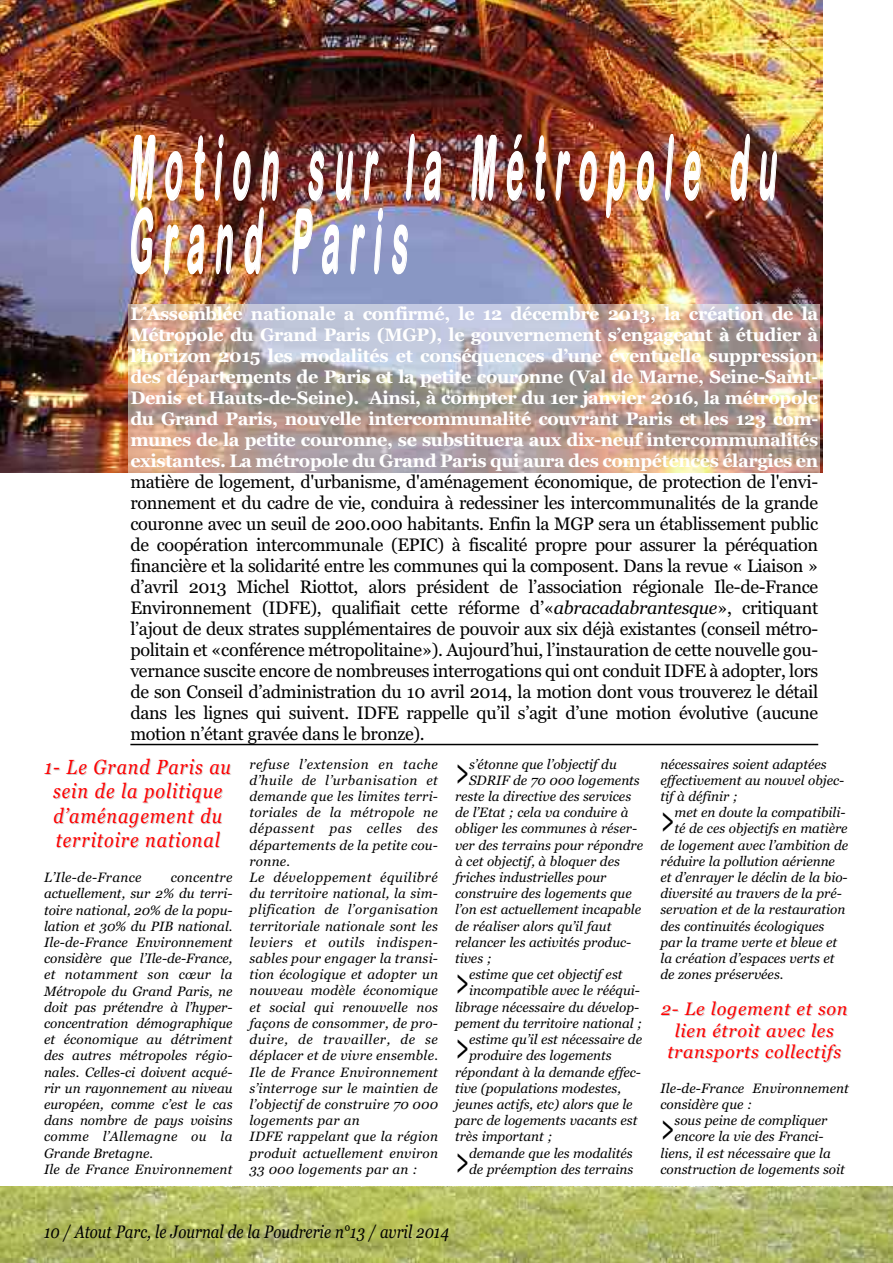
<style>
.page{position:relative;width:893px;height:1263px;background:#fff}
.page>*{position:absolute;margin:0;border:0;box-sizing:border-box;transform-origin:0 0}
.t1{font:87px/73.5px "Arial Rounded MT Bold";color:#fff;scale:.34 1}
.t2{font:italic 34.5px "Verdana";color:#000;scale:.5 1}
.t3{font:italic 20.4px/24.3px "Georgia";letter-spacing:.05em;color:#f00;text-align:center;scale:.88 1}
.t4{font:18px/21px "Georgia";letter-spacing:-.02em;color:#000;text-align:justify}
.t5{font:700 18px/21px "Georgia";letter-spacing:-.02em;color:#fff;text-align:justify}
.t6{font:italic 18px/21.6px "Georgia";letter-spacing:.035em;color:#f00;text-align:center}
.t7{font:italic 18px "Georgia";color:#000;scale:.83 1}
.t8{font:italic 13.5px/16.2px "Georgia";color:#000}
.t9{font:italic 13.5px/16.2px "Georgia";letter-spacing:.02em;color:#000}
.t10{font:italic 13.5px "Georgia";letter-spacing:.025em;color:#000}
.s1{font-style:italic}
</style>
<div class="page">
<img style="left:0;top:0;width:822px;height:472px">
<img style="left:129px;top:305px;width:691px;height:167px">
<hr style="left:130px;top:744px;width:688px;height:1px;background:#000">
<img style="left:0;top:1186px;width:893px;height:77px">
<img style="left:43px;top:1186px;width:807px;height:1px">
<h1 class="t1" style="left:128px;top:132px;width:1927px">Motion sur la Métropole du<br>Grand Paris</h1>
<p class="t5" style="left:130px;top:303px;width:689px">L’Assemblée nationale a confirmé, le 12 décembre 2013, la création de la Métropole du Grand Paris (MGP), le gouvernement s’engageant à étudier à l’horizon 2015 les modalités et conséquences d’une éventuelle suppression des départements de Paris et la petite couronne (Val de Marne, Seine-Saint-Denis et Hauts-de-Seine). Ainsi, à compter du 1er janvier 2016, la métropole du Grand Paris, nouvelle intercommunalité couvrant Paris et les 123 com&shy;munes de la petite couronne, se substituera aux dix-neuf intercommunalités existantes. La métropole du Grand Paris qui aura des compétences élargies en</p>
<p class="t4" style="left:130px;top:471px;width:689px">matière de logement, d'urbanisme, d'aménagement économique, de protection de l'envi&shy;ronnement et du cadre de vie, conduira à redessiner les intercommunalités de la grande couronne avec un seuil de 200.000 habitants. Enfin la MGP sera un établissement public de coopération intercommunale (EPIC) à fiscalité propre pour assurer la péréquation financière et la solidarité entre les communes qui la composent. Dans la revue « Liaison » d’avril 2013 Michel Riottot, alors président de l’association régionale Ile-de-France Environnement (IDFE), qualifiait cette réforme d’«<span class="s1">abracadabrantesque</span>», critiquant l’ajout de deux strates supplémentaires de pouvoir aux six déjà existantes (conseil métro&shy;politain et «conférence métropolitaine»). Aujourd’hui, l’instauration de cette nouvelle gou&shy;vernance suscite encore de nombreuses interrogations qui ont conduit IDFE à adopter, lors de son Conseil d’administration du 10 avril 2014, la motion dont vous trouverez le détail dans les lignes qui suivent. IDFE rappelle qu’il s’agit d’une motion évolutive (aucune motion n’étant gravée dans le bronze).</p>
<h3 class="t3" style="left:45px;top:755px;width:213px">1- Le Grand Paris au sein de la politique d’aménagement du territoire national</h3>
<p class="t10" style="left:44px;top:870px;width:99px">L’Ile-de-France</p>
<p class="t8" style="left:44px;top:869px;width:190px;text-indent:127px">concentre actuellement, sur 2% du terri&shy;toire national, 20% de la popu&shy;lation et 30% du PIB national.<br>Ile-de-France Environnement considère que l’Ile-de-France, et notamment son cœur la<br>Métropole du Grand Paris, ne doit pas prétendre à l’hyper&shy;concentration démographique et économique au détriment des autres métropoles régio&shy;nales. Celles-ci doivent acqué&shy;rir un rayonnement au niveau européen, comme c’est le cas dans nombre de pays voisins comme l’Allemagne ou la<br>Grande Bretagne.<br>Ile de France Environnement</p>
<p class="t9" style="left:249px;top:756px;width:190px">refuse l’extension en tache d’huile de l’urbanisation et demande que les limites terri&shy;toriales de la métropole ne dépassent pas celles des départements de la petite cou&shy;ronne.<br>Le développement équilibré du territoire national, la sim&shy;plification de l’organisation territoriale nationale sont les leviers et outils indispen&shy;sables pour engager la transi&shy;tion écologique et adopter un nouveau modèle économique et social qui renouvelle nos façons de consommer, de pro&shy;duire, de travailler, de se déplacer et de vivre ensemble.<br>Ile de France Environnement s’interroge sur le maintien de l’objectif de construire 70 000 logements par an<br>IDFE rappelant que la région produit actuellement environ<br>33 000 logements par an :</p>
<h2 class="t2" style="left:455px;top:753px;width:30px">&gt;</h2>
<p class="t8" style="left:469px;top:756px;width:149px">s’étonne que l’objectif du</p>
<p class="t8" style="left:469px;top:772px;width:172px">SDRIF de 70 000 logements</p>
<p class="t8" style="left:455px;top:788px;width:178px">reste la directive des services</p>
<p class="t8" style="left:455px;top:804px;width:175px">de l’Etat ; cela va conduire à</p>
<p class="t8" style="left:455px;top:821px;width:184px">obliger les communes à réser-</p>
<p class="t8" style="left:455px;top:837px;width:190px">ver des terrains pour répondre</p>
<p class="t8" style="left:455px;top:853px;width:166px">à cet objectif, à bloquer des</p>
<p class="t8" style="left:455px;top:869px;width:153px">friches industrielles pour</p>
<p class="t8" style="left:455px;top:885px;width:178px">construire des logements que</p>
<p class="t8" style="left:455px;top:902px;width:188px">l’on est actuellement incapable</p>
<p class="t8" style="left:455px;top:918px;width:158px">de réaliser alors qu’il faut</p>
<p class="t8" style="left:455px;top:934px;width:178px">relancer les activités produc-</p>
<p class="t8" style="left:455px;top:950px;width:38px">tives ;</p>
<h2 class="t2" style="left:455px;top:963px;width:30px">&gt;</h2>
<p class="t8" style="left:469px;top:966px;width:155px">estime que cet objectif est</p>
<p class="t8" style="left:469px;top:983px;width:172px">incompatible avec le rééqui-</p>
<p class="t8" style="left:455px;top:999px;width:186px">librage nécessaire du dévelop-</p>
<p class="t8" style="left:455px;top:1015px;width:189px">pement du territoire national ;</p>
<h2 class="t2" style="left:455px;top:1028px;width:30px">&gt;</h2>
<p class="t8" style="left:469px;top:1031px;width:175px">estime qu’il est nécessaire de</p>
<p class="t8" style="left:469px;top:1047px;width:144px">produire des logements</p>
<p class="t8" style="left:455px;top:1064px;width:188px">répondant à la demande effec-</p>
<p class="t8" style="left:455px;top:1080px;width:168px">tive (populations modestes,</p>
<p class="t8" style="left:455px;top:1096px;width:179px">jeunes actifs, etc) alors que le</p>
<p class="t8" style="left:455px;top:1112px;width:184px">parc de logements vacants est</p>
<p class="t8" style="left:455px;top:1128px;width:99px">très important ;</p>
<h2 class="t2" style="left:455px;top:1141px;width:30px">&gt;</h2>
<p class="t8" style="left:469px;top:1145px;width:166px">demande que les modalités de préemption des terrains</p>
<p class="t8" style="left:660px;top:756px;width:185px">nécessaires soient adaptées effectivement au nouvel objec&shy;tif à définir ;</p>
<h2 class="t2" style="left:660px;top:801px;width:30px">&gt;</h2>
<p class="t8" style="left:674px;top:804px;width:172px">met en doute la compatibili-</p>
<p class="t8" style="left:674px;top:821px;width:175px">té de ces objectifs en matière</p>
<p class="t8" style="left:660px;top:837px;width:189px">de logement avec l’ambition de</p>
<p class="t8" style="left:660px;top:853px;width:176px">réduire la pollution aérienne</p>
<p class="t8" style="left:660px;top:869px;width:189px">et d’enrayer le déclin de la bio-</p>
<p class="t8" style="left:660px;top:885px;width:183px">diversité au travers de la pré-</p>
<p class="t8" style="left:660px;top:902px;width:186px">servation et de la restauration</p>
<p class="t8" style="left:660px;top:918px;width:165px">des continuités écologiques</p>
<p class="t8" style="left:660px;top:934px;width:178px">par la trame verte et bleue et</p>
<p class="t8" style="left:660px;top:950px;width:176px">la création d’espaces verts et</p>
<p class="t8" style="left:660px;top:966px;width:124px">de zones préservées.</p>
<h3 class="t6" style="left:661px;top:998px;width:188px">2- Le logement et son lien étroit avec les transports collectifs</h3>
<p class="t8" style="left:660px;top:1080px;width:190px">Ile-de-France Environnement considère que :</p>
<h2 class="t2" style="left:660px;top:1109px;width:30px">&gt;</h2>
<p class="t8" style="left:674px;top:1112px;width:154px">sous peine de compliquer</p>
<p class="t8" style="left:674px;top:1128px;width:151px">encore la vie des Franci-</p>
<p class="t8" style="left:660px;top:1145px;width:172px">liens, il est nécessaire que la</p>
<p class="t8" style="left:660px;top:1161px;width:186px">construction de logements soit</p>
<h3 class="t7" style="left:44px;top:1221px;width:489px">10 / Atout Parc, le Journal de la Poudrerie n°13 / avril 2014</h3>
</div>
